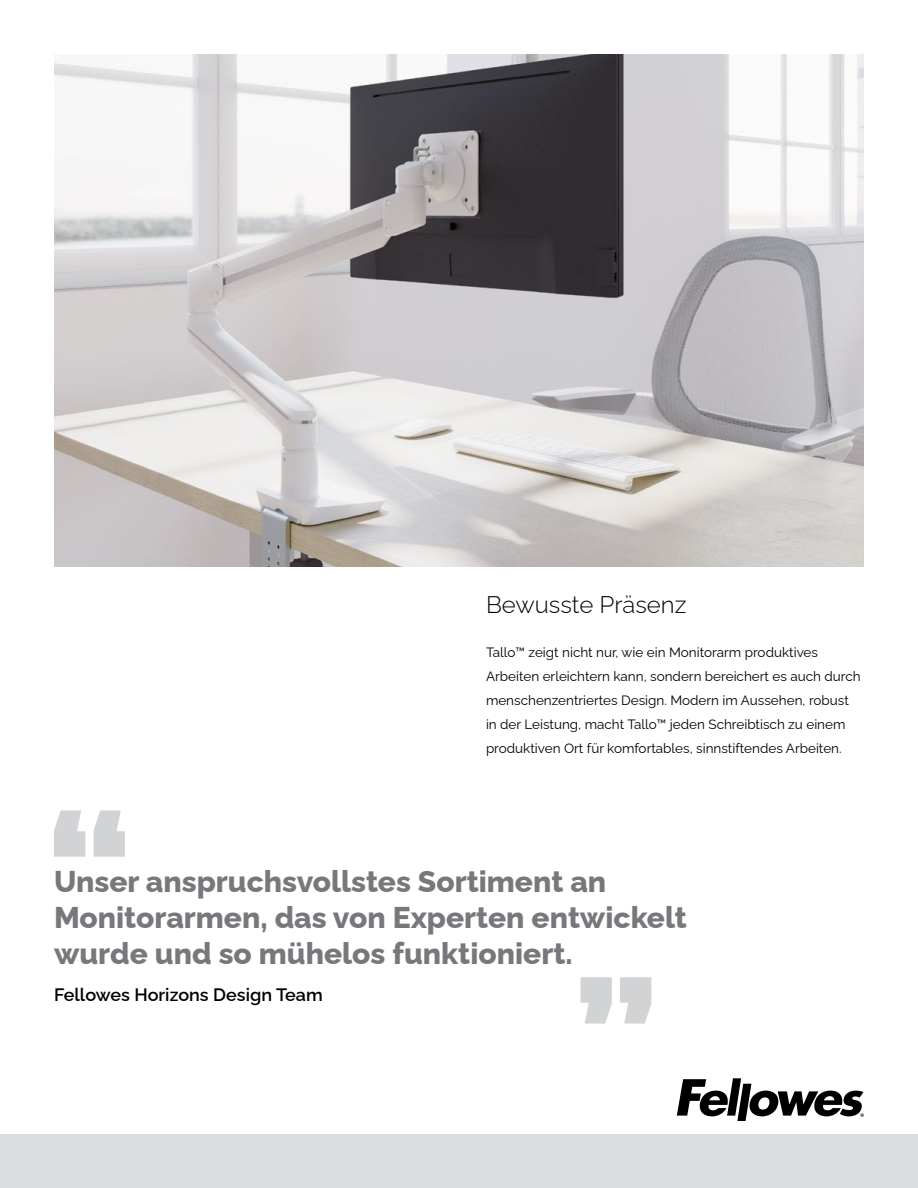
<style>
.page{position:relative;width:918px;height:1188px;background:#fff}
.page>*{position:absolute;margin:0;border:0;box-sizing:border-box;transform-origin:0 0}
.t1{font:800 30px/36px "Raleway";color:#77787b}
.t2{font:300 24px "Raleway";color:#000}
.t3{font:600 18px "Raleway";color:#000}
.t4{font:13.5px/24px "Raleway";color:#000}
</style>
<div class="page">
<svg style="left:677px;top:1078px;width:187px;height:43px"></svg>
<svg style="left:54px;top:810px;width:71px;height:47px"></svg>
<svg style="left:580px;top:977px;width:71px;height:47px"></svg>
<img style="left:54px;top:54px;width:810px;height:513px">
<div style="left:0;top:1134px;width:918px;height:54px;background:#dcddde"></div>
<h2 class="t2" style="left:486px;top:585px;width:202px">Bewusste Präsenz</h2>
<p class="t4" style="left:486px;top:639px;width:376px">Tallo™ zeigt nicht nur, wie ein Monitorarm produktives Arbeiten erleichtern kann, sondern bereichert es auch durch menschenzentriertes Design. Modern im Aussehen, robust in der Leistung, macht Tallo™ jeden Schreibtisch zu einem produktiven Ort für komfortables, sinnstiftendes Arbeiten.</p>
<h1 class="t1" style="left:54px;top:860px;width:634px">Unser anspruchsvollstes Sortiment an<br>Monitorarmen, das von Experten entwickelt wurde und so mühelos funktioniert.</h1>
<h3 class="t3" style="left:54px;top:980px;width:270px">Fellowes Horizons Design Team</h3>
</div>
